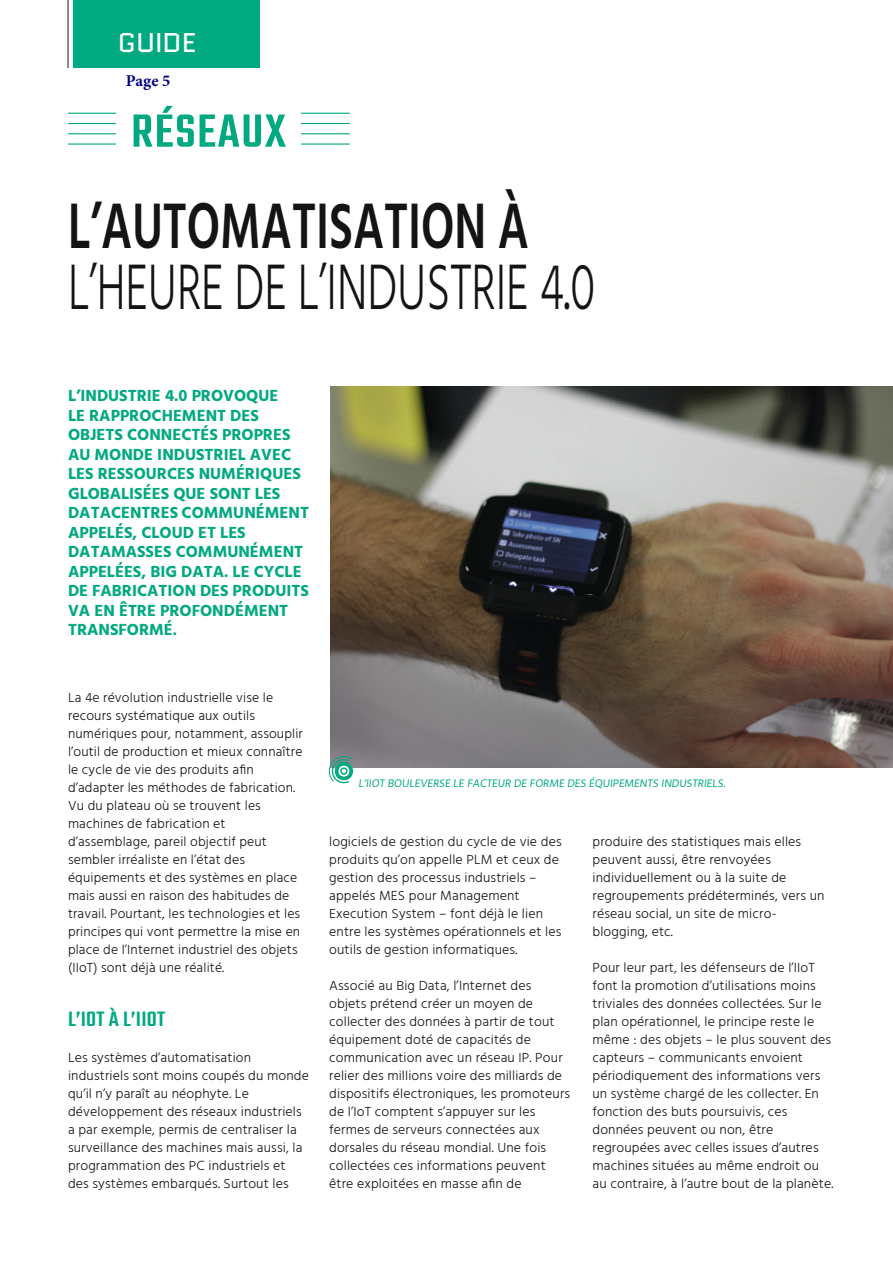
<style>
.page{position:relative;width:893px;height:1263px;background:#fff}
.page>*{position:absolute;margin:0;border:0;box-sizing:border-box;transform-origin:0 0}
.t1{font:300 66px "Hind Guntur";color:#131413;scale:.69 1}
.t2{font:600 66px "Hind Guntur";color:#131413;scale:.7 1}
.t3{font:500 51px "Teko";letter-spacing:.03em;color:#00a980}
.t4{font:27px "Quantico";color:#fff}
.t5{font:500 22.5px "Teko";letter-spacing:.01em;color:#00a980;scale:1.04 1}
.t6{font:700 16.5px/19.5px "Hind Guntur";color:#00a980}
.t7{font:700 16.5px "Minion Pro";color:#000080}
.t8{font:300 13.5px/18px "Hind Guntur";letter-spacing:.01em;color:#131413}
.t9{font:11.25px "Hind Guntur";color:#00a980}
</style>
<div class="page">
<hr style="left:68px;top:113px;width:282px;height:1px;background:#00a980">
<hr style="left:68px;top:123px;width:282px;height:1px;background:#00a980">
<hr style="left:68px;top:133px;width:282px;height:1px;background:#00a980">
<hr style="left:68px;top:143px;width:282px;height:2px;background:#00a980">
<div style="left:116px;top:96px;width:185px;height:63px;background:#fff"></div>
<hr style="left:68px;top:0;width:1px;height:68px;background:#131413">
<div style="left:74px;top:0;width:186px;height:68px;background:#00a980"></div>
<img style="left:330px;top:387px;width:563px;height:380px">
<svg style="left:329px;top:755px;width:25px;height:29px"></svg>
<h3 class="t4" style="left:118px;top:24px;width:80px">GUIDE</h3>
<p class="t7" style="left:126px;top:70px;width:46px">Page 5</p>
<h2 class="t3" style="left:131px;top:101px;width:156px">RÉSEAUX</h2>
<h1 class="t2" style="left:68px;top:187px;width:660px">L’AUTOMATISATION À</h1>
<h1 class="t1" style="left:68px;top:247px;width:765px">L’HEURE DE L’INDUSTRIE 4.0</h1>
<p class="t6" style="left:68px;top:386px;width:242px">L’INDUSTRIE 4.0 PROVOQUE<br>LE RAPPROCHEMENT DES<br>OBJETS CONNECTÉS PROPRES<br>AU MONDE INDUSTRIEL AVEC<br>LES RESSOURCES NUMÉRIQUES<br>GLOBALISÉES QUE SONT LES<br>DATACENTRES COMMUNÉMENT<br>APPELÉS, CLOUD ET LES<br>DATAMASSES COMMUNÉMENT<br>APPELÉES, BIG DATA. LE CYCLE<br>DE FABRICATION DES PRODUITS<br>VA EN ÊTRE PROFONDÉMENT<br>TRANSFORMÉ.</p>
<p class="t8" style="left:68px;top:688px;width:236px">La 4e révolution industrielle vise le recours systématique aux outils numériques pour, notamment, assouplir l’outil de production et mieux connaître le cycle de vie des produits afin d’adapter les méthodes de fabrication.<br>Vu du plateau où se trouvent les machines de fabrication et d’assemblage, pareil objectif peut sembler irréaliste en l’état des équipements et des systèmes en place mais aussi en raison des habitudes de travail. Pourtant, les technologies et les principes qui vont permettre la mise en place de l’Internet industriel des objets (IIoT) sont déjà une réalité.</p>
<h3 class="t5" style="left:68px;top:1006px;width:95px">L’IOT À L’IIOT</h3>
<p class="t8" style="left:68px;top:1048px;width:242px">Les systèmes d’automatisation industriels sont moins coupés du monde qu’il n’y paraît au néophyte. Le développement des réseaux industriels a par exemple, permis de centraliser la surveillance des machines mais aussi, la programmation des PC industriels et des systèmes embarqués. Surtout les</p>
<p class="t9" style="left:358px;top:776px;width:371px">L’IIOT BOULEVERSE LE FACTEUR DE FORME DES ÉQUIPEMENTS INDUSTRIELS.</p>
<p class="t8" style="left:329px;top:832px;width:234px">logiciels de gestion du cycle de vie des produits qu’on appelle PLM et ceux de gestion des processus industriels – appelés MES pour Management Execution System – font déjà le lien entre les systèmes opérationnels et les outils de gestion informatiques.</p>
<p class="t8" style="left:329px;top:976px;width:242px">Associé au Big Data, l’Internet des objets prétend créer un moyen de collecter des données à partir de tout équipement doté de capacités de communication avec un réseau IP. Pour relier des millions voire des milliards de dispositifs électroniques, les promoteurs de l’IoT comptent s’appuyer sur les fermes de serveurs connectées aux dorsales du réseau mondial. Une fois collectées ces informations peuvent être exploitées en masse afin de</p>
<p class="t8" style="left:592px;top:832px;width:234px">produire des statistiques mais elles peuvent aussi, être renvoyées individuellement ou à la suite de regroupements prédéterminés, vers un réseau social, un site de micro&shy;blogging, etc.</p>
<p class="t8" style="left:592px;top:958px;width:242px">Pour leur part, les défenseurs de l’IIoT font la promotion d’utilisations moins triviales des données collectées. Sur le plan opérationnel, le principe reste le même : des objets – le plus souvent des capteurs – communicants envoient périodiquement des informations vers un système chargé de les collecter. En fonction des buts poursuivis, ces données peuvent ou non, être regroupées avec celles issues d’autres machines situées au même endroit ou au contraire, à l’autre bout de la planète.</p>
</div>
